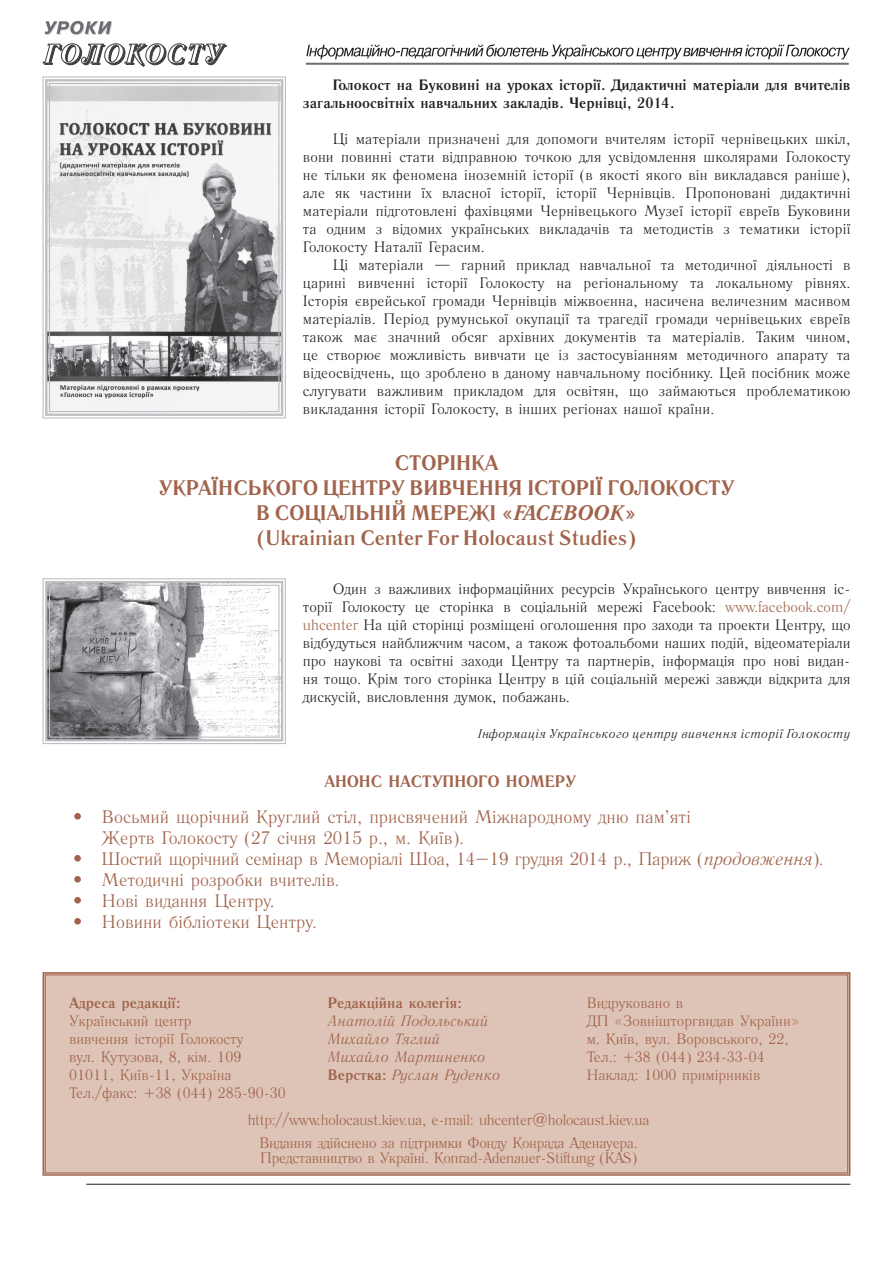
<style>
.page{position:relative;width:893px;height:1263px;background:#fff}
.page>*{position:absolute;margin:0;border:0;box-sizing:border-box;transform-origin:0 0}
.t1{font:700 21px/25.2px "Literaturnaya C";color:#a1634b;text-align:center}
.t2{font:18px/21px "Literaturnaya C";color:#a1634b}
.t3{font:18px "Literaturnaya C";letter-spacing:-.02em;color:#a1634b}
.t4{font:700 16.5px "Literaturnaya C";color:#a1634b}
.t5{font:15px/18px "Literaturnaya C";letter-spacing:.01em;color:#231f20;text-align:justify}
.t6{font:15px/18px "Literaturnaya C";color:#a1634b}
.t7{font:15px/23.5px "Literaturnaya C";letter-spacing:-.02em;color:#a1634b;text-align:center}
.t8{font:700 15px/18px "Literaturnaya C";color:#231f20}
.t9{font:italic 15px/18px "Literaturnaya C";color:#a1634b}
.t10{font:700 15px "Literaturnaya C";color:#a1634b}
.t11{font:italic 12.75px "Literaturnaya C";letter-spacing:.02em;color:#231f20}
.s1{font-style:italic}
.s2{color:#a1634b}
.s3{font-weight:700;font-style:normal}
</style>
<div class="page">
<hr style="left:306px;top:63px;width:543px;height:1px;background:#6c6d70">
<hr style="left:306px;top:64px;width:543px;height:1px;background:#6c6d70">
<svg style="left:306px;top:44px;width:544px;height:15px"></svg>
<svg style="left:45px;top:21px;width:67px;height:14px"></svg>
<svg style="left:43px;top:43px;width:184px;height:24px"></svg>
<hr style="left:86px;top:1184px;width:764px;height:1px;background:#231f20">
<div style="left:74px;top:813px;width:7px;height:6px;border:3px solid #a1634b;border-radius:50%"></div>
<div style="left:74px;top:855px;width:7px;height:6px;border:3px solid #a1634b;border-radius:50%"></div>
<div style="left:74px;top:876px;width:7px;height:6px;border:3px solid #a1634b;border-radius:50%"></div>
<div style="left:74px;top:897px;width:7px;height:6px;border:3px solid #a1634b;border-radius:50%"></div>
<div style="left:74px;top:918px;width:7px;height:6px;border:3px solid #a1634b;border-radius:50%"></div>
<div style="left:42px;top:972px;width:809px;height:204px;background:#ddc4b6"></div>
<div style="left:45px;top:974px;width:803px;height:199px;border:1px solid #a1634b"></div>
<svg style="left:42px;top:76px;width:244px;height:343px"></svg>
<div style="left:45px;top:79px;width:238px;height:337px;border:2px solid #bcbdc0"></div>
<div style="left:49px;top:83px;width:230px;height:329px;border:1px solid #bcbdc0"></div>
<svg style="left:42px;top:578px;width:244px;height:166px"></svg>
<div style="left:45px;top:581px;width:238px;height:160px;border:2px solid #bcbdc0"></div>
<div style="left:49px;top:585px;width:230px;height:153px;border:1px solid #bcbdc0"></div>
<p class="t8" style="left:303px;top:76px;width:549px;text-indent:30px">Голокост на Буковині на уроках історії. Дидактичні матеріали для вчителів загальноосвітніх навчальних закладів. Чернівці, 2014.</p>
<p class="t5" style="left:303px;top:130px;width:549px;text-indent:30px">Ці матеріали призначені для допомоги вчителям історії чернівецьких шкіл, вони повинні стати відправною точкою для усвідомлення школярами Голокосту не тільки як феномена іноземній історії (в якості якого він викладався раніше), але як частини їх власної історії, історії Чернівців. Пропоновані дидактичні матеріали підготовлені фахівцями Чернівецького Музеї історії євреїв Буковини та одним з відомих українських викладачів та методистів з тематики історії Голокосту Наталії Герасим.</p>
<p class="t5" style="left:303px;top:256px;width:549px;text-indent:30px">Ці матеріали — гарний приклад навчальної та методичної діяльності в царині вивченні історії Голокосту на регіональному та локальному рівнях.<br>Історія єврейської громади Чернівців міжвоєнна, насичена величезним масивом матеріалів. Період румунської окупації та трагедії громади чернівецьких євреїв також має значний обсяг архівних документів та матеріалів. Таким чином, це створює можливість вивчати це із застосувіанням методичного апарату та відеосвідчень, що зроблено в даному навчальному посібнику. Цей посібник може слугувати важливим прикладом для освітян, що займаються проблематикою викладання історії Голокосту, в інших регіонах нашої країни.</p>
<h1 class="t1" style="left:159px;top:450px;width:577px">СТОРІНКА<br>УКРАЇНСЬКОГО ЦЕНТРУ ВИВЧЕННЯ ІСТОРІЇ ГОЛОКОСТУ В СОЦІАЛЬНІЙ МЕРЕЖІ «<span class="s1">FACEBOOK</span>»<br>(Ukrainian Center For Holocaust Studies)</h1>
<p class="t5" style="left:303px;top:580px;width:549px;text-indent:30px">Один з важливих інформаційних ресурсів Українського центру вивчення іс&shy;торії Голокосту це сторінка в соціальній мережі Facebook: <span class="s2">www.facebook.com/ uhcenter</span> На цій сторінці розміщені оголошення про заходи та проекти Центру, що відбудуться найближчим часом, а також фотоальбоми наших подій, відеоматеріали про наукові та освітні заходи Центру та партнерів, інформація про нові видан&shy;ня тощо. Крім того сторінка Центру в цій соціальній мережі завжди відкрита для дискусій, висловлення думок, побажань.</p>
<p class="t11" style="left:478px;top:727px;width:374px">Інформація Українського центру вивчення історії Голокосту</p>
<p class="t4" style="left:325px;top:771px;width:23px">Анонс</p>
<p class="t4" style="left:388px;top:771px;width:12px">наступного</p>
<p class="t4" style="left:506px;top:771px;width:13px">номеру</p>
<p class="t2" style="left:102px;top:806px;width:590px;text-indent:-31px">• Восьмий щорічний Круглий стіл, присвячений Міжнародному дню пам’яті<br>Жертв Голокосту (27 січня 2015 р., м. Київ).</p>
<p class="t3" style="left:71px;top:848px;width:754px">• Шостий щорічний семінар в Меморіалі Шоа, 14–19 грудня 2014 р., Париж (<span class="s1">продовження</span>).</p>
<p class="t2" style="left:71px;top:869px;width:270px">• Методичні розробки вчителів.</p>
<p class="t2" style="left:71px;top:890px;width:205px">• Нові видання Центру.</p>
<p class="t2" style="left:71px;top:911px;width:247px">• Новини бібліотеки Центру.</p>
<p class="t10" style="left:69px;top:994px;width:113px">Адреса редакції:</p>
<p class="t6" style="left:69px;top:1012px;width:218px">Український центр<br>вивчення історії Голокосту<br>вул. Кутузова, 8, кім. 109<br>01011, Київ-11, Україна<br>Тел./факс: +38 (044) 285-90-30</p>
<p class="t10" style="left:328px;top:994px;width:135px">Редакційна колегія:</p>
<p class="t9" style="left:328px;top:1012px;width:174px">Анатолій Подольський<br>Михайло Тяглий<br>Михайло Мартиненко<br><span class="s3">Верстка:</span> Руслан Руденко</p>
<p class="t6" style="left:587px;top:994px;width:214px">Видруковано в<br>ДП «Зовнішторгвидав України» м. Київ, вул. Воровського, 22,<br>Тел.: +38 (044) 234-33-04<br>Наклад: 1000 примірників</p>
<p class="t7" style="left:248px;top:1108px;width:403px">http://www.holocaust.kiev.ua, e-mail: uhcenter@holocaust.kiev.ua<br>Видання здійснено за підтримки Фонду Конрада Аденауера.</p>
<p class="t7" style="left:260px;top:1146px;width:378px">Представництво в Україні. Konrad-Adenauer-Stiftung (KAS)</p>
</div>
